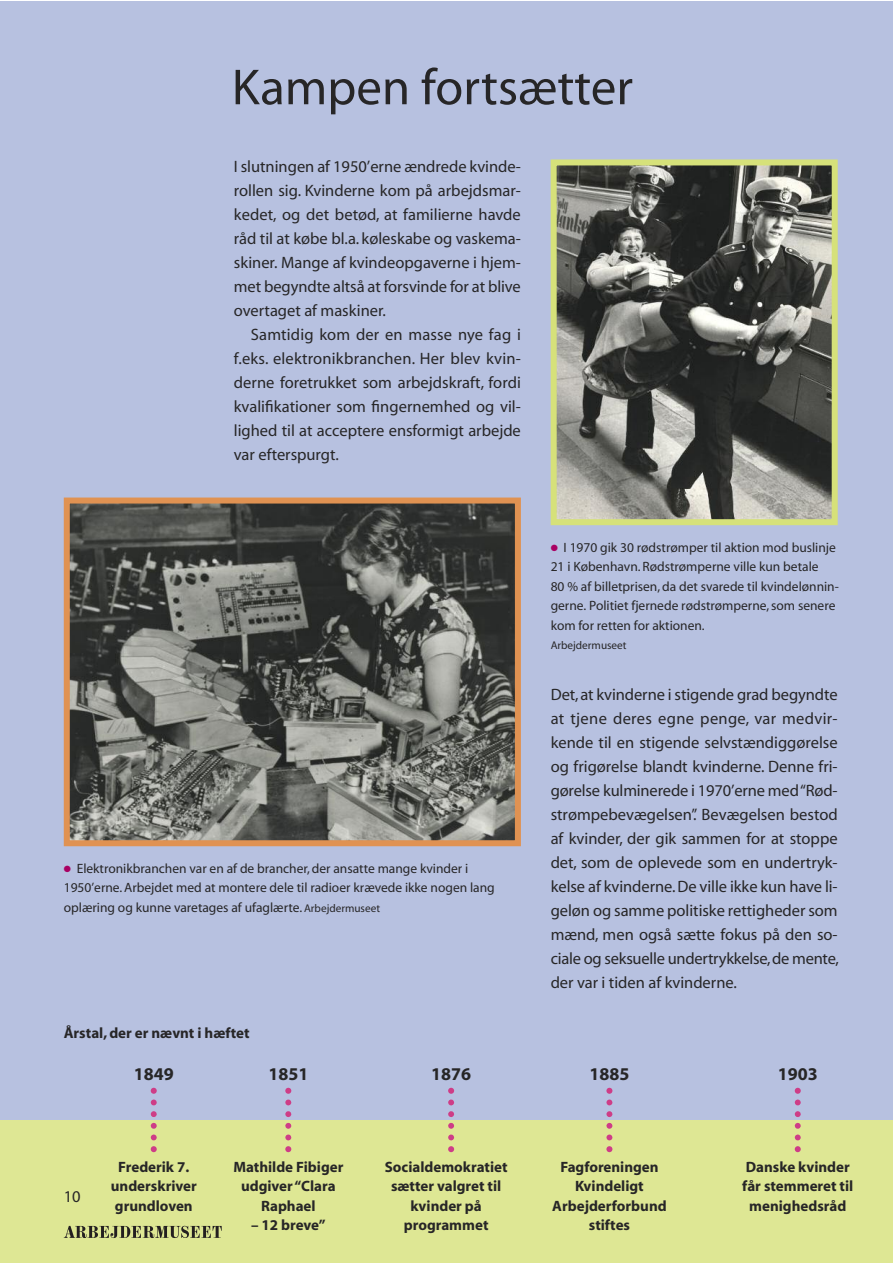
<style>
.page{position:relative;width:893px;height:1263px;background:#fff}
.page>*{position:absolute;margin:0;border:0;box-sizing:border-box;transform-origin:0 0}
.t1{font:51px "Myriad";color:#272627}
.t2{font:700 18px "Myriad";color:#272627}
.t3{font:16.5px/24px "Myriad";color:#272627;text-align:justify}
.t4{font:700 15px/19.5px "Myriad";color:#272627;text-align:center}
.t5{font:13.5px/19.5px "Myriad";color:#272627}
.t6{font:11.25px "Myriad";color:#272627}
.s1{color:#a90063}
.s2{font-size:11.25px}
</style>
<div class="page">
<div style="left:0;top:1px;width:892px;height:1128px;background:#b7c1e0"></div>
<div style="left:0;top:1120px;width:892px;height:143px;background:#dee794"></div>
<svg style="left:151px;top:1088px;width:6px;height:64px"></svg>
<svg style="left:285px;top:1088px;width:6px;height:64px"></svg>
<svg style="left:448px;top:1088px;width:6px;height:64px"></svg>
<svg style="left:606px;top:1088px;width:6px;height:64px"></svg>
<svg style="left:795px;top:1088px;width:6px;height:64px"></svg>
<img style="left:558px;top:166px;width:273px;height:352px">
<div style="left:551px;top:159px;width:287px;height:366px;border:6px solid #d6e17a"></div>
<img style="left:71px;top:504px;width:443px;height:335px">
<div style="left:64px;top:497px;width:457px;height:349px;border:6px solid #e09252"></div>
<svg style="left:64px;top:1226px;width:158px;height:12px"></svg>
<h1 class="t1" style="left:232px;top:62px;width:403px">Kampen fortsætter</h1>
<p class="t3" style="left:234px;top:155px;width:289px">I slutningen af 1950’erne ændrede kvinde&shy;rollen sig. Kvinderne kom på arbejdsmar&shy;kedet, og det betød, at familierne havde råd til at købe bl.a. køleskabe og vaskema&shy;skiner. Mange af kvindeopgaverne i hjem&shy;met begyndte altså at forsvinde for at blive overtaget af maskiner.</p>
<p class="t3" style="left:234px;top:323px;width:289px;text-indent:17px">Samtidig kom der en masse nye fag i f.eks. elektronikbranchen. Her blev kvin&shy;derne foretrukket som arbejdskraft, fordi kvalifikationer som fingernemhed og vil&shy;lighed til at acceptere ensformigt arbejde var efterspurgt.</p>
<p class="t5" style="left:64px;top:859px;width:433px"><span class="s1">●</span> Elektronikbranchen var en af de brancher, der ansatte mange kvinder i<br>1950’erne.Arbejdet med at montere dele til radioer krævede ikke nogen lang oplæring og kunne varetages af ufaglærte. <span class="s2">Arbejdermuseet</span></p>
<p class="t4" style="left:64px;top:1023px;width:187px">Årstal,der er nævnt i hæftet</p>
<p class="t2" style="left:134px;top:1065px;width:41px">1849</p>
<p class="t2" style="left:268px;top:1065px;width:41px">1851</p>
<p class="t2" style="left:431px;top:1065px;width:41px">1876</p>
<p class="t5" style="left:551px;top:538px;width:290px"><span class="s1">●</span> I 1970 gik 30 rødstrømper til aktion mod buslinje 21 i København. Rødstrømperne ville kun betale<br>80 % af billetprisen, da det svarede til kvindelønnin&shy;gerne. Politiet fjernede rødstrømperne,som senere kom for retten for aktionen.</p>
<p class="t6" style="left:551px;top:640px;width:77px">Arbejdermuseet</p>
<p class="t3" style="left:551px;top:683px;width:290px">Det,at kvinderne i stigende grad begyndte at tjene deres egne penge, var medvir&shy;kende til en stigende selvstændiggørelse og frigørelse blandt kvinderne. Denne fri&shy;gørelse kulminerede i 1970’erne med“Rød&shy;strømpebevægelsen”. Bevægelsen bestod af kvinder, der gik sammen for at stoppe det, som de oplevede som en undertryk&shy;kelse af kvinderne.De ville ikke kun have li&shy;geløn og samme politiske rettigheder som mænd, men også sætte fokus på den so&shy;ciale og seksuelle undertrykkelse,de mente, der var i tiden af kvinderne.</p>
<p class="t2" style="left:590px;top:1065px;width:41px">1885</p>
<p class="t2" style="left:778px;top:1065px;width:41px">1903</p>
<p class="t3" style="left:64px;top:1185px;width:18px">10</p>
<p class="t4" style="left:111px;top:1157px;width:87px">Frederik 7. underskriver grundloven</p>
<p class="t4" style="left:552px;top:1157px;width:116px">Fagforeningen<br>Kvindeligt<br>Arbejderforbund stiftes</p>
<p class="t4" style="left:233px;top:1157px;width:112px">Mathilde Fibiger udgiver “Clara<br>Raphael</p>
<p class="t4" style="left:251px;top:1216px;width:76px">– 12 breve”</p>
<p class="t4" style="left:385px;top:1157px;width:124px">Socialdemokratiet sætter valgret til kvinder på programmet</p>
<p class="t4" style="left:742px;top:1157px;width:113px">Danske kvinder får stemmeret til menighedsråd</p>
</div>
